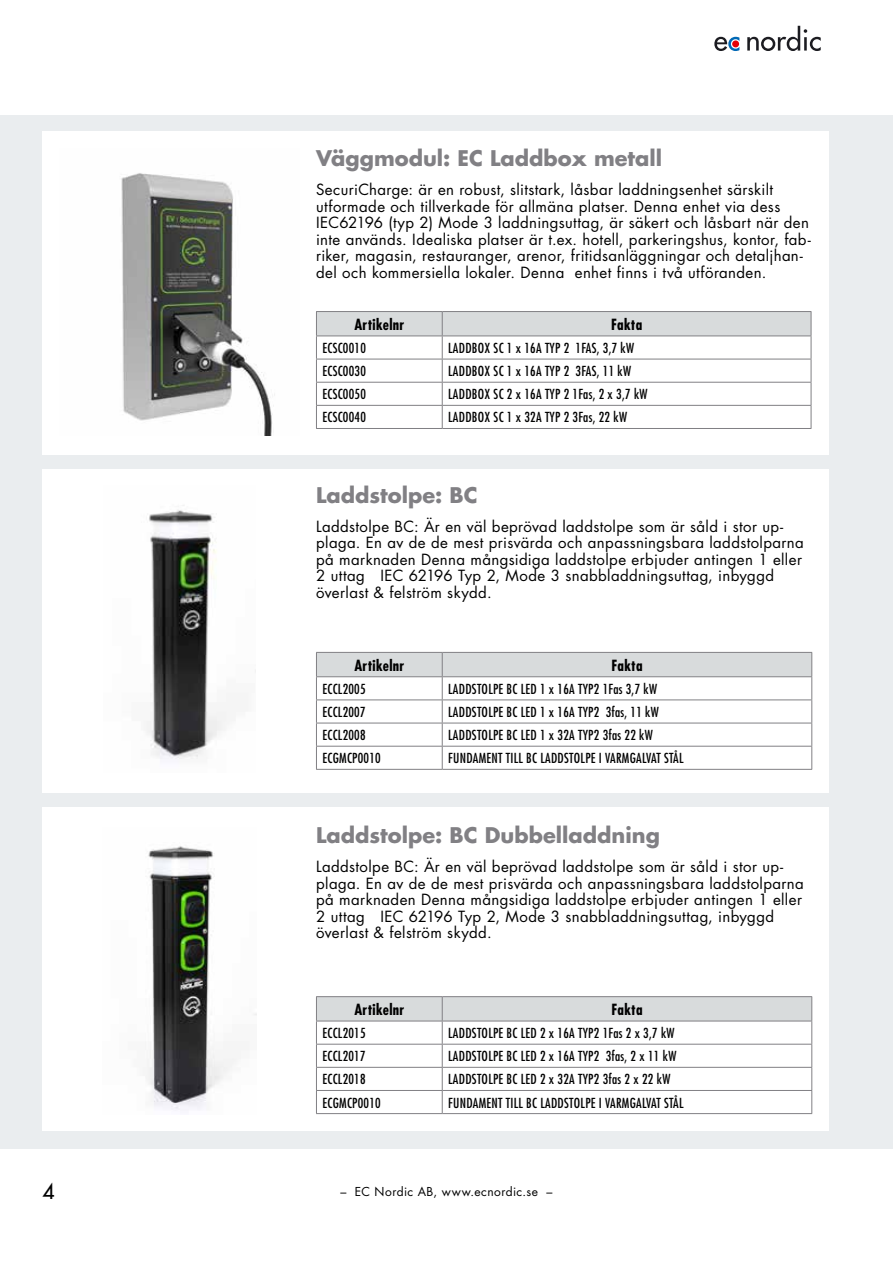
<style>
.page{position:relative;width:893px;height:1263px;background:#fff}
.page>*{position:absolute;margin:0;border:0;box-sizing:border-box;transform-origin:0 0}
.t1{font:700 21px "Futura Std";color:#818084}
.t2{font:500 21px "Futura Std";color:#000}
.t3{font:15px/16.5px "Futura Std";letter-spacing:.025em;color:#000}
.t4{font:700 condensed 15px "Futura Std";letter-spacing:.02em;color:#000}
.t5{font:condensed 13.5px "Futura Std";letter-spacing:.02em;color:#000}
.t6{font:12px "Futura Std";letter-spacing:.04em;color:#000}
</style>
<div class="page">
<div style="left:0;top:115px;width:893px;height:1033px;background:#eaedef"></div>
<div style="left:43px;top:132px;width:786px;height:323px;background:#fff"></div>
<div style="left:43px;top:470px;width:786px;height:323px;background:#fff"></div>
<div style="left:43px;top:808px;width:786px;height:323px;background:#fff"></div>
<svg style="left:714px;top:37px;width:25px;height:14px"></svg>
<svg style="left:747px;top:26px;width:74px;height:25px"></svg>
<div style="left:732px;top:40px;width:7px;height:7px;background:#e60005;border-radius:50%"></div>
<img style="left:121px;top:173px;width:154px;height:263px">
<hr style="left:316px;top:428px;width:126px;height:1px;background:#818084">
<hr style="left:442px;top:428px;width:369px;height:1px;background:#818084">
<hr style="left:316px;top:311px;width:126px;height:1px;background:#818084">
<hr style="left:442px;top:311px;width:369px;height:1px;background:#818084">
<svg style="left:316px;top:312px;width:496px;height:116px"></svg>
<hr style="left:316px;top:769px;width:126px;height:1px;background:#818084">
<hr style="left:442px;top:769px;width:370px;height:1px;background:#818084">
<svg style="left:316px;top:652px;width:496px;height:117px"></svg>
<hr style="left:316px;top:676px;width:126px;height:1px;background:#818084">
<hr style="left:442px;top:676px;width:370px;height:1px;background:#818084">
<img style="left:146px;top:505px;width:81px;height:254px">
<img style="left:146px;top:846px;width:110px;height:265px">
<hr style="left:316px;top:1113px;width:126px;height:1px;background:#818084">
<hr style="left:442px;top:1113px;width:370px;height:1px;background:#818084">
<hr style="left:316px;top:996px;width:126px;height:1px;background:#818084">
<hr style="left:442px;top:996px;width:370px;height:1px;background:#818084">
<svg style="left:316px;top:997px;width:496px;height:116px"></svg>
<hr style="left:316px;top:1021px;width:126px;height:1px;background:#818084">
<hr style="left:442px;top:1021px;width:370px;height:1px;background:#818084">
<h1 class="t1" style="left:316px;top:144px;width:348px">Väggmodul: EC Laddbox metall</h1>
<p class="t3" style="left:316px;top:182px;width:496px">SecuriCharge: är en robust, slitstark, låsbar laddningsenhet särskilt utformade och tillverkade för allmäna platser. Denna enhet via dess IEC62196 (typ 2) Mode 3 laddningsuttag, är säkert och låsbart när den inte används. Idealiska platser är t.ex. hotell, parkeringshus, kontor, fab&shy;riker, magasin, restauranger, arenor, fritidsanläggningar och detaljhan&shy;del och kommersiella lokaler. Denna enhet finns i två utföranden.</p>
<p class="t4" style="left:354px;top:315px;width:51px">Artikelnr</p>
<p class="t4" style="left:611px;top:315px;width:33px">Fakta</p>
<p class="t5" style="left:322px;top:340px;width:45px">ECSC0010</p>
<p class="t5" style="left:448px;top:340px;width:187px">LADDBOX SC 1 x 16A TYP 2 1FAS, 3,7 kW</p>
<p class="t5" style="left:322px;top:363px;width:45px">ECSC0030</p>
<p class="t5" style="left:448px;top:363px;width:184px">LADDBOX SC 1 x 16A TYP 2 3FAS, 11 kW</p>
<p class="t5" style="left:322px;top:386px;width:45px">ECSC0050</p>
<p class="t5" style="left:448px;top:386px;width:201px">LADDBOX SC 2 x 16A TYP 2 1Fas, 2 x 3,7 kW</p>
<p class="t5" style="left:322px;top:409px;width:45px">ECSC0040</p>
<p class="t5" style="left:448px;top:409px;width:180px">LADDBOX SC 1 x 32A TYP 2 3Fas, 22 kW</p>
<h1 class="t1" style="left:316px;top:481px;width:163px">Laddstolpe: BC</h1>
<p class="t3" style="left:316px;top:518px;width:489px">Laddstolpe BC: Är en väl beprövad laddstolpe som är såld i stor up&shy;plaga. En av de de mest prisvärda och anpassningsbara laddstolparna på marknaden Denna mångsidiga laddstolpe erbjuder antingen 1 eller 2 uttag IEC 62196 Typ 2, Mode 3 snabbladdningsuttag, inbyggd överlast &amp; felström skydd.</p>
<p class="t4" style="left:354px;top:656px;width:51px">Artikelnr</p>
<p class="t4" style="left:611px;top:656px;width:33px">Fakta</p>
<p class="t5" style="left:322px;top:681px;width:45px">ECCL2005</p>
<p class="t5" style="left:448px;top:681px;width:210px">LADDSTOLPE BC LED 1 x 16A TYP2 1Fas 3,7 kW</p>
<p class="t5" style="left:322px;top:704px;width:45px">ECCL2007</p>
<p class="t5" style="left:448px;top:704px;width:212px">LADDSTOLPE BC LED 1 x 16A TYP2 3fas, 11 kW</p>
<p class="t5" style="left:322px;top:727px;width:45px">ECCL2008</p>
<p class="t5" style="left:448px;top:727px;width:206px">LADDSTOLPE BC LED 1 x 32A TYP2 3fas 22 kW</p>
<p class="t5" style="left:322px;top:750px;width:60px">ECGMCP0010</p>
<p class="t5" style="left:448px;top:750px;width:237px">FUNDAMENT TILL BC LADDSTOLPE I VARMGALVAT STÅL</p>
<h1 class="t1" style="left:316px;top:821px;width:345px">Laddstolpe: BC Dubbelladdning</h1>
<p class="t3" style="left:316px;top:859px;width:489px">Laddstolpe BC: Är en väl beprövad laddstolpe som är såld i stor up&shy;plaga. En av de de mest prisvärda och anpassningsbara laddstolparna på marknaden Denna mångsidiga laddstolpe erbjuder antingen 1 eller 2 uttag IEC 62196 Typ 2, Mode 3 snabbladdningsuttag, inbyggd överlast &amp; felström skydd.</p>
<p class="t4" style="left:354px;top:1000px;width:51px">Artikelnr</p>
<p class="t4" style="left:611px;top:1000px;width:33px">Fakta</p>
<p class="t5" style="left:322px;top:1025px;width:45px">ECCL2015</p>
<p class="t5" style="left:448px;top:1025px;width:228px">LADDSTOLPE BC LED 2 x 16A TYP2 1Fas 2 x 3,7 kW</p>
<p class="t5" style="left:322px;top:1048px;width:45px">ECCL2017</p>
<p class="t5" style="left:448px;top:1048px;width:230px">LADDSTOLPE BC LED 2 x 16A TYP2 3fas, 2 x 11 kW</p>
<p class="t5" style="left:322px;top:1071px;width:45px">ECCL2018</p>
<p class="t5" style="left:448px;top:1071px;width:224px">LADDSTOLPE BC LED 2 x 32A TYP2 3fas 2 x 22 kW</p>
<p class="t5" style="left:322px;top:1094px;width:60px">ECGMCP0010</p>
<p class="t5" style="left:448px;top:1094px;width:237px">FUNDAMENT TILL BC LADDSTOLPE I VARMGALVAT STÅL</p>
<h1 class="t2" style="left:43px;top:1178px;width:14px">4</h1>
<p class="t6" style="left:340px;top:1183px;width:214px">– EC Nordic AB, www.ecnordic.se –</p>
</div>
